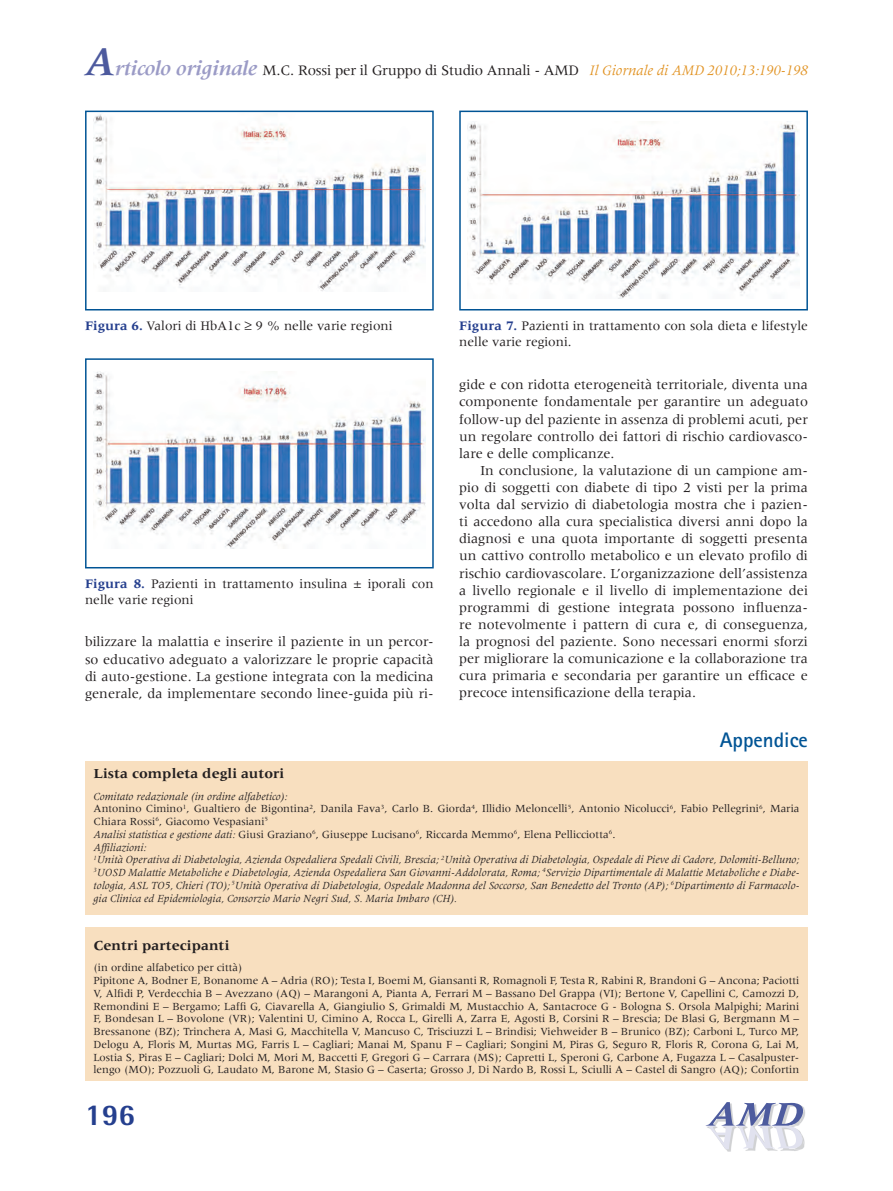
<style>
.page{position:relative;width:893px;height:1191px;background:#fff}
.page>*{position:absolute;margin:0;border:0;box-sizing:border-box;transform-origin:0 0}
.t1{font:800 30px "Rotis Semi Sans";color:#253f8e}
.t2{font:700 21px "Rotis Sans Serif";color:#005495}
.t3{font:15px "Meridien";letter-spacing:-.015em;color:#231f20}
.t4{font:italic 15px "Meridien";letter-spacing:-.01em;color:#e19221}
.t5{font:14.25px/17.1px "Meridien";color:#231f20;text-align:justify}
.t6{font:700 14.25px "Meridien";color:#231f20}
.t7{font:13.5px/16.2px "Meridien";color:#231f20}
.t8{font:11.25px/12.8px "Meridien";color:#231f20}
.t9{font:italic 11.25px/12.8px "Meridien";color:#231f20}
.s1{font-weight:700;font-style:italic;font-size:42px;color:#4d5a9e}
.s2{font-weight:700;font-style:italic;font-size:21px;color:#9b9bc6}
.s3{font-weight:700;color:#253f8e}
.s4{font-style:normal}
</style>
<div class="page">
<img style="left:793px;top:1149px;width:9px;height:2px">
<img style="left:725px;top:1149px;width:68px;height:3px">
<img style="left:707px;top:1102px;width:98px;height:45px">
<img style="left:707px;top:1126px;width:97px;height:23px">
<img style="left:707px;top:1126px;width:81px;height:1px">
<svg style="left:706px;top:1125px;width:84px;height:1px"></svg>
<div style="left:85px;top:761px;width:723px;height:153px;background:#f8dfbf"></div>
<img style="left:467px;top:121px;width:333px;height:178px">
<div style="left:459px;top:111px;width:349px;height:199px;border:2px solid #005495"></div>
<img style="left:93px;top:114px;width:333px;height:177px">
<div style="left:85px;top:111px;width:349px;height:199px;border:2px solid #005495"></div>
<img style="left:93px;top:372px;width:333px;height:176px">
<div style="left:85px;top:358px;width:349px;height:210px;border:2px solid #005495"></div>
<div style="left:85px;top:927px;width:723px;height:153px;background:#f8dfbf"></div>
<p class="t3" style="left:85px;top:62px;width:464px"><span class="s1">A</span><span class="s2">rticolo originale</span> M.C. Rossi per il Gruppo di Studio Annali - amd</p>
<p class="t4" style="left:589px;top:63px;width:220px">Il Giornale di AMD 2010;13:190-198</p>
<p class="t7" style="left:85px;top:317px;width:309px"><span class="s3">Figura 6.</span> Valori di HbA1c ≥ 9 % nelle varie regioni</p>
<p class="t7" style="left:85px;top:575px;width:350px"><span class="s3">Figura 8.</span> Pazienti in trattamento insulina ± iporali con nelle varie regioni</p>
<p class="t5" style="left:85px;top:633px;width:350px">bilizzare la malattia e inserire il paziente in un percor&shy;so educativo adeguato a valorizzare le proprie capacità di auto-gestione. La gestione integrata con la medicina generale, da implementare secondo linee-guida più ri-</p>
<p class="t7" style="left:459px;top:317px;width:350px"><span class="s3">Figura 7.</span> Pazienti in trattamento con sola dieta e lifestyle nelle varie regioni.</p>
<p class="t5" style="left:459px;top:376px;width:350px">gide e con ridotta eterogeneità territoriale, diventa una componente fondamentale per garantire un adeguato follow-up del paziente in assenza di problemi acuti, per un regolare controllo dei fattori di rischio cardiovasco&shy;lare e delle complicanze.</p>
<p class="t5" style="left:459px;top:462px;width:350px;text-indent:21px">In conclusione, la valutazione di un campione am&shy;pio di soggetti con diabete di tipo 2 visti per la prima volta dal servizio di diabetologia mostra che i pazien&shy;ti accedono alla cura specialistica diversi anni dopo la diagnosi e una quota importante di soggetti presenta un cattivo controllo metabolico e un elevato profilo di rischio cardiovascolare. L’organizzazione dell’assistenza a livello regionale e il livello di implementazione dei programmi di gestione integrata possono influenza&shy;re notevolmente i pattern di cura e, di conseguenza, la prognosi del paziente. Sono necessari enormi sforzi per migliorare la comunicazione e la collaborazione tra cura primaria e secondaria per garantire un efficace e precoce intensificazione della terapia.</p>
<h2 class="t2" style="left:720px;top:726px;width:90px">Appendice</h2>
<p class="t6" style="left:94px;top:765px;width:192px">Lista completa degli autori</p>
<p class="t9" style="left:94px;top:790px;width:707px">Comitato redazionale (in ordine alfabetico):<br><span class="s4">Antonino Cimino</span><sup>1</sup><span class="s4">, Gualtiero de Bigontina</span><sup>2</sup><span class="s4">, Danila Fava</span><sup>3</sup><span class="s4">, Carlo B. Giorda</span><sup>4</sup><span class="s4">, Illidio Meloncelli</span><sup>5</sup><span class="s4">, Antonio Nicolucci</span><sup>6</sup><span class="s4">, Fabio Pellegrini</span><sup>6</sup><span class="s4">, Maria Chiara Rossi</span><sup>6</sup><span class="s4">, Giacomo Vespasiani</span><sup>5<br></sup>Analisi statistica e gestione dati: <span class="s4">Giusi Graziano</span><sup>6</sup><span class="s4">, Giuseppe Lucisano</span><sup>6</sup><span class="s4">, Riccarda Memmo</span><sup>6</sup><span class="s4">, Elena Pellicciotta</span><sup>6</sup><span class="s4">.<br></span>Affiliazioni:<br><sup>1</sup>Unità Operativa di Diabetologia, Azienda Ospedaliera Spedali Civili, Brescia; <sup>2</sup>Unità Operativa di Diabetologia, Ospedale di Pieve di Cadore, Dolomiti-Belluno; <sup>3</sup>UOSD Malattie Metaboliche e Diabetologia, Azienda Ospedaliera San Giovanni-Addolorata, Roma; <sup>4</sup>Servizio Dipartimentale di Malattie Metaboliche e Diabe&shy;tologia, ASL TO5, Chieri (TO); <sup>5</sup>Unità Operativa di Diabetologia, Ospedale Madonna del Soccorso, San Benedetto del Tronto (AP); <sup>6</sup>Dipartimento di Farmacolo&shy;gia Clinica ed Epidemiologia, Consorzio Mario Negri Sud, S. Maria Imbaro (CH).</p>
<p class="t6" style="left:94px;top:937px;width:137px">Centri partecipanti</p>
<p class="t8" style="left:93px;top:961px;width:707px">(in ordine alfabetico per città)<br>Pipitone A, Bodner E, Bonanome A – Adria (RO); Testa I, Boemi M, Giansanti R, Romagnoli F, Testa R, Rabini R, Brandoni G – Ancona; Paciotti V, Alfidi P, Verdecchia B – Avezzano (AQ) – Marangoni A, Pianta A, Ferrari M – Bassano Del Grappa (VI); Bertone V, Capellini C, Camozzi D, Remondini E – Bergamo; Laffi G, Ciavarella A, Giangiulio S, Grimaldi M, Mustacchio A, Santacroce G - Bologna S. Orsola Malpighi; Marini F, Bondesan L – Bovolone (VR); Valentini U, Cimino A, Rocca L, Girelli A, Zarra E, Agosti B, Corsini R – Brescia; De Blasi G, Bergmann M – Bressanone (BZ); Trinchera A, Masi G, Macchitella V, Mancuso C, Trisciuzzi L – Brindisi; Viehweider B – Brunico (BZ); Carboni L, Turco MP, Delogu A, Floris M, Murtas MG, Farris L – Cagliari; Manai M, Spanu F – Cagliari; Songini M, Piras G, Seguro R, Floris R, Corona G, Lai M, Lostia S, Piras E – Cagliari; Dolci M, Mori M, Baccetti F, Gregori G – Carrara (MS); Capretti L, Speroni G, Carbone A, Fugazza L – Casalpuster&shy;lengo (MO); Pozzuoli G, Laudato M, Barone M, Stasio G – Caserta; Grosso J, Di Nardo B, Rossi L, Sciulli A – Castel di Sangro (AQ); Confortin</p>
<h1 class="t1" style="left:85px;top:1096px;width:52px">196</h1>
</div>
